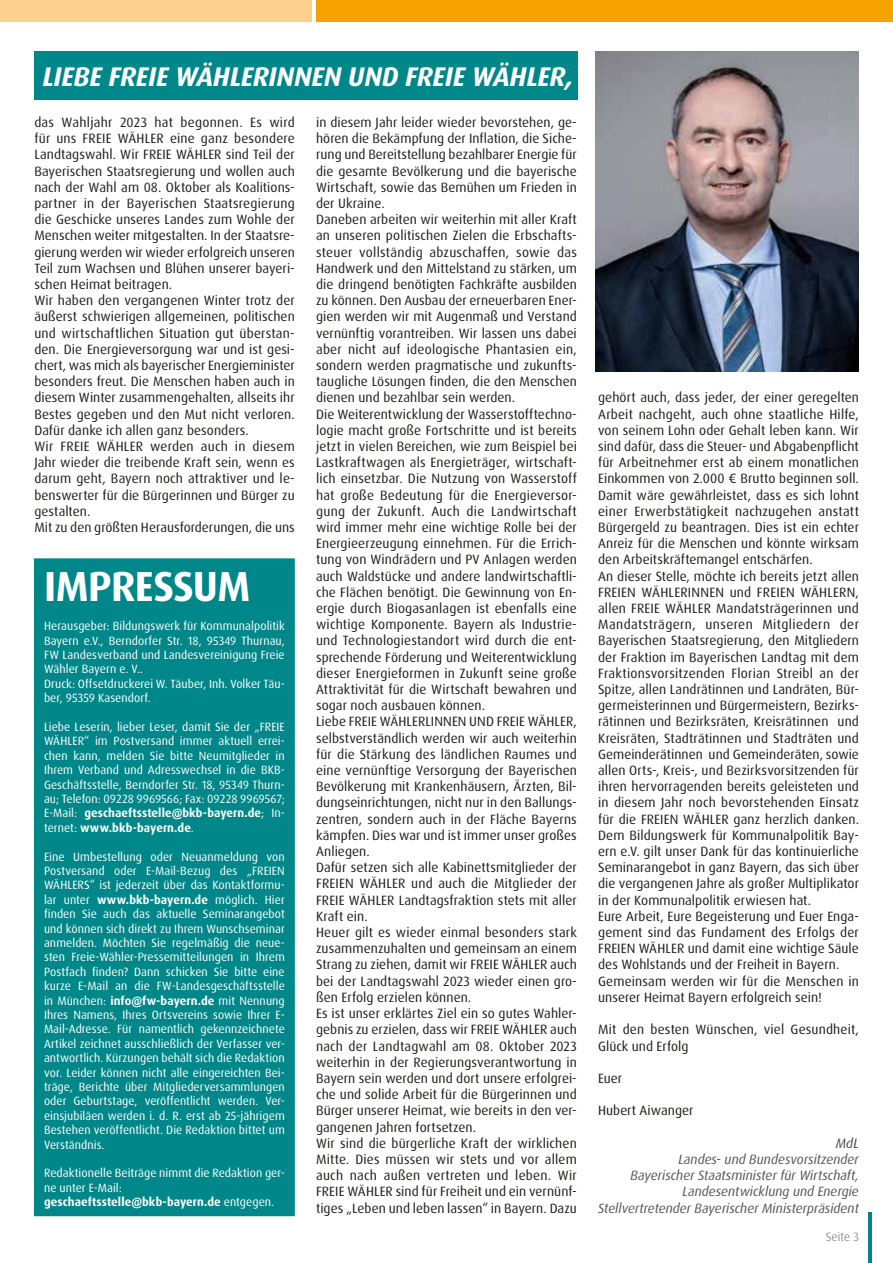
<style>
.page{position:relative;width:893px;height:1263px;background:#fff}
.page>*{position:absolute;margin:0;border:0;box-sizing:border-box;transform-origin:0 0}
.t1{font:700 42px "Dax Pro";letter-spacing:-.015em;color:#fff}
.t2{font:italic 700 27px "Dax Pro";letter-spacing:-.005em;color:#fff}
.t3{font:13.5px/16.2px "Dax Pro";letter-spacing:.005em;color:#1d1d1b}
.t4{font:italic 13.5px/16.2px "Dax Pro";color:#575756;text-align:right}
.t5{font:italic 13.5px "Dax Pro";color:#4a4a49}
.t6{font:12px/14.4px "Dax Pro";letter-spacing:.005em;color:#fff}
.t7{font:300 12px "Dax Pro";letter-spacing:.005em;color:#646363}
.s1{font-weight:700}
</style>
<div class="page">
<svg style="left:868px;top:1212px;width:3px;height:51px"></svg>
<div style="left:0;top:0;width:312px;height:21px;background:#fdd290"></div>
<div style="left:316px;top:0;width:577px;height:21px;background:#f6a200"></div>
<img style="left:596px;top:51px;width:263px;height:320px">
<div style="left:34px;top:51px;width:544px;height:49px;background:#008789"></div>
<div style="left:35px;top:559px;width:259px;height:656px;background:#008789"></div>
<div style="left:34px;top:558px;width:261px;height:658px;border:2px solid #008789"></div>
<h2 class="t2" style="left:43px;top:59px;width:532px">LIEBE FREIE WÄHLERINNEN UND FREIE WÄHLER,</h2>
<p class="t3" style="left:34px;top:114px;width:262px">das Wahljahr 2023 hat begonnen. Es wird für uns FREIE WÄHLER eine ganz besondere Landtagswahl. Wir FREIE WÄHLER sind Teil der Bayerischen Staatsregierung und wollen auch nach der Wahl am 08. Oktober als Koalitions&shy;partner in der Bayerischen Staatsregierung die Geschicke unseres Landes zum Wohle der Menschen weiter mitgestalten. In der Staatsre&shy;gierung werden wir wieder erfolgreich unseren Teil zum Wachsen und Blühen unserer bayeri&shy;schen Heimat beitragen.<br>Wir haben den vergangenen Winter trotz der äußerst schwierigen allgemeinen, politischen und wirtschaftlichen Situation gut überstan&shy;den. Die Energieversorgung war und ist gesi&shy;chert, was mich als bayerischer Energieminister besonders freut. Die Menschen haben auch in diesem Winter zusammengehalten, allseits ihr Bestes gegeben und den Mut nicht verloren.<br>Dafür danke ich allen ganz besonders.<br>Wir FREIE WÄHLER werden auch in diesem Jahr wieder die treibende Kraft sein, wenn es darum geht, Bayern noch attraktiver und le&shy;benswerter für die Bürgerinnen und Bürger zu gestalten.<br>Mit zu den größten Herausforderungen, die uns</p>
<p class="t3" style="left:316px;top:114px;width:262px">in diesem Jahr leider wieder bevorstehen, ge&shy;hören die Bekämpfung der Inflation, die Siche&shy;rung und Bereitstellung bezahlbarer Energie für die gesamte Bevölkerung und die bayerische Wirtschaft, sowie das Bemühen um Frieden in der Ukraine.<br>Daneben arbeiten wir weiterhin mit aller Kraft an unseren politischen Zielen die Erbschafts&shy;steuer vollständig abzuschaffen, sowie das Handwerk und den Mittelstand zu stärken, um die dringend benötigten Fachkräfte ausbilden zu können. Den Ausbau der erneuerbaren Ener&shy;gien werden wir mit Augenmaß und Verstand vernünftig vorantreiben. Wir lassen uns dabei aber nicht auf ideologische Phantasien ein, sondern werden pragmatische und zukunfts&shy;taugliche Lösungen finden, die den Menschen dienen und bezahlbar sein werden.<br>Die Weiterentwicklung der Wasserstofftechno&shy;logie macht große Fortschritte und ist bereits jetzt in vielen Bereichen, wie zum Beispiel bei Lastkraftwagen als Energieträger, wirtschaft&shy;lich einsetzbar. Die Nutzung von Wasserstoff hat große Bedeutung für die Energieversor&shy;gung der Zukunft. Auch die Landwirtschaft wird immer mehr eine wichtige Rolle bei der Energieerzeugung einnehmen. Für die Errich&shy;tung von Windrädern und PV Anlagen werden auch Waldstücke und andere landwirtschaftli&shy;che Flächen benötigt. Die Gewinnung von En&shy;ergie durch Biogasanlagen ist ebenfalls eine wichtige Komponente. Bayern als Industrie&shy;und Technologiestandort wird durch die ent&shy;sprechende Förderung und Weiterentwicklung dieser Energieformen in Zukunft seine große Attraktivität für die Wirtschaft bewahren und sogar noch ausbauen können.<br>Liebe FREIE WÄHLERLINNEN UND FREIE WÄHLER, selbstverständlich werden wir auch weiterhin für die Stärkung des ländlichen Raumes und eine vernünftige Versorgung der Bayerischen Bevölkerung mit Krankenhäusern, Ärzten, Bil&shy;dungseinrichtungen, nicht nur in den Ballungs&shy;zentren, sondern auch in der Fläche Bayerns kämpfen. Dies war und ist immer unser großes Anliegen.<br>Dafür setzen sich alle Kabinettsmitglieder der FREIEN WÄHLER und auch die Mitglieder der FREIE WÄHLER Landtagsfraktion stets mit aller Kraft ein.<br>Heuer gilt es wieder einmal besonders stark zusammenzuhalten und gemeinsam an einem Strang zu ziehen, damit wir FREIE WÄHLER auch bei der Landtagswahl 2023 wieder einen gro&shy;ßen Erfolg erzielen können.<br>Es ist unser erklärtes Ziel ein so gutes Wahler&shy;gebnis zu erzielen, dass wir FREIE WÄHLER auch nach der Landtagwahl am 08. Oktober 2023 weiterhin in der Regierungsverantwortung in Bayern sein werden und dort unsere erfolgrei&shy;che und solide Arbeit für die Bürgerinnen und Bürger unserer Heimat, wie bereits in den ver&shy;gangenen Jahren fortsetzen.<br>Wir sind die bürgerliche Kraft der wirklichen Mitte. Dies müssen wir stets und vor allem auch nach außen vertreten und leben. Wir FREIE WÄHLER sind für Freiheit und ein vernünf&shy;tiges „Leben und leben lassen“ in Bayern. Dazu</p>
<h1 class="t1" style="left:44px;top:560px;width:208px">IMPRESSUM</h1>
<p class="t6" style="left:44px;top:619px;width:242px">Herausgeber: Bildungswerk für Kommunalpolitik Bayern e.V., Berndorfer Str. 18, 95349 Thurnau, FW Landesverband und Landesvereinigung Freie Wähler Bayern e. V..<br>Druck: Offsetdruckerei W. Täuber, Inh. Volker Täu&shy;ber, 95359 Kasendorf.</p>
<p class="t6" style="left:44px;top:720px;width:242px;text-align:justify">Liebe Leserin, lieber Leser, damit Sie der „FREIE WÄHLER“ im Postversand immer aktuell errei&shy;chen kann, melden Sie bitte Neumitglieder in Ihrem Verband und Adresswechsel in die BKB-Geschäftsstelle, Berndorfer Str. 18, 95349 Thurn&shy;au; Telefon: 09228 9969566; Fax: 09228 9969567; E-Mail: <span class="s1">geschaeftsstelle@bkb-bayern.de</span>; In&shy;ternet: <span class="s1">www.bkb-bayern.de</span>.</p>
<p class="t6" style="left:44px;top:849px;width:242px;text-align:justify">Eine Umbestellung oder Neuanmeldung von Postversand oder E-Mail-Bezug des „FREIEN WÄHLERS“ ist jederzeit über das Kontaktformu&shy;lar unter <span class="s1">www.bkb-bayern.de</span> möglich. Hier finden Sie auch das aktuelle Seminarangebot und können sich direkt zu Ihrem Wunschseminar anmelden. Möchten Sie regelmäßig die neue&shy;sten Freie-Wähler-Pressemitteilungen in Ihrem Postfach finden? Dann schicken Sie bitte eine kurze E-Mail an die FW-Landesgeschäftsstelle in München: <span class="s1">info@fw-bayern.de</span> mit Nennung Ihres Namens, Ihres Ortsvereins sowie Ihrer E-Mail-Adresse. Für namentlich gekennzeichnete Artikel zeichnet ausschließlich der Verfasser ver&shy;antwortlich. Kürzungen behält sich die Redaktion vor. Leider können nicht alle eingereichten Bei&shy;träge, Berichte über Mitgliederversammlungen oder Geburtstage, veröffentlicht werden. Ver&shy;einsjubiläen werden i. d. R. erst ab 25-jährigem Bestehen veröffentlicht. Die Redaktion bittet um Verständnis.</p>
<p class="t6" style="left:44px;top:1166px;width:242px">Redaktionelle Beiträge nimmt die Redaktion ger&shy;ne unter E-Mail: <span class="s1">geschaeftsstelle@bkb-bayern.de</span> entgegen.</p>
<p class="t3" style="left:598px;top:390px;width:262px">gehört auch, dass jeder, der einer geregelten Arbeit nachgeht, auch ohne staatliche Hilfe, von seinem Lohn oder Gehalt leben kann. Wir sind dafür, dass die Steuer- und Abgabenpflicht für Arbeitnehmer erst ab einem monatlichen Einkommen von 2.000 € Brutto beginnen soll.<br>Damit wäre gewährleistet, dass es sich lohnt einer Erwerbstätigkeit nachzugehen anstatt Bürgergeld zu beantragen. Dies ist ein echter Anreiz für die Menschen und könnte wirksam den Arbeitskräftemangel entschärfen.<br>An dieser Stelle, möchte ich bereits jetzt allen FREIEN WÄHLERINNEN und FREIEN WÄHLERN, allen FREIE WÄHLER Mandatsträgerinnen und Mandatsträgern, unseren Mitgliedern der Bayerischen Staatsregierung, den Mitgliedern der Fraktion im Bayerischen Landtag mit dem Fraktionsvorsitzenden Florian Streibl an der Spitze, allen Landrätinnen und Landräten, Bür&shy;germeisterinnen und Bürgermeistern, Bezirks&shy;rätinnen und Bezirksräten, Kreisrätinnen und Kreisräten, Stadträtinnen und Stadträten und Gemeinderätinnen und Gemeinderäten, sowie allen Orts-, Kreis-, und Bezirksvorsitzenden für ihren hervorragenden bereits geleisteten und in diesem Jahr noch bevorstehenden Einsatz für die FREIEN WÄHLER ganz herzlich danken.<br>Dem Bildungswerk für Kommunalpolitik Bay&shy;ern e.V. gilt unser Dank für das kontinuierliche Seminarangebot in ganz Bayern, das sich über die vergangenen Jahre als großer Multiplikator in der Kommunalpolitik erwiesen hat.<br>Eure Arbeit, Eure Begeisterung und Euer Enga&shy;gement sind das Fundament des Erfolgs der FREIEN WÄHLER und damit eine wichtige Säule des Wohlstands und der Freiheit in Bayern.<br>Gemeinsam werden wir für die Menschen in unserer Heimat Bayern erfolgreich sein!</p>
<p class="t3" style="left:598px;top:1021px;width:262px">Mit den besten Wünschen, viel Gesundheit,<br>Glück und Erfolg</p>
<p class="t3" style="left:598px;top:1070px;width:26px">Euer</p>
<p class="t3" style="left:598px;top:1102px;width:97px">Hubert Aiwanger</p>
<p class="t5" style="left:836px;top:1134px;width:25px">MdL</p>
<p class="t4" style="left:598px;top:1151px;width:262px">Landes- und Bundesvorsitzender<br>Bayerischer Staatsminister für Wirtschaft, Landesentwicklung und Energie Stellvertretender Bayerischer Ministerpräsident</p>
<p class="t7" style="left:826px;top:1229px;width:35px">Seite 3</p>
</div>
